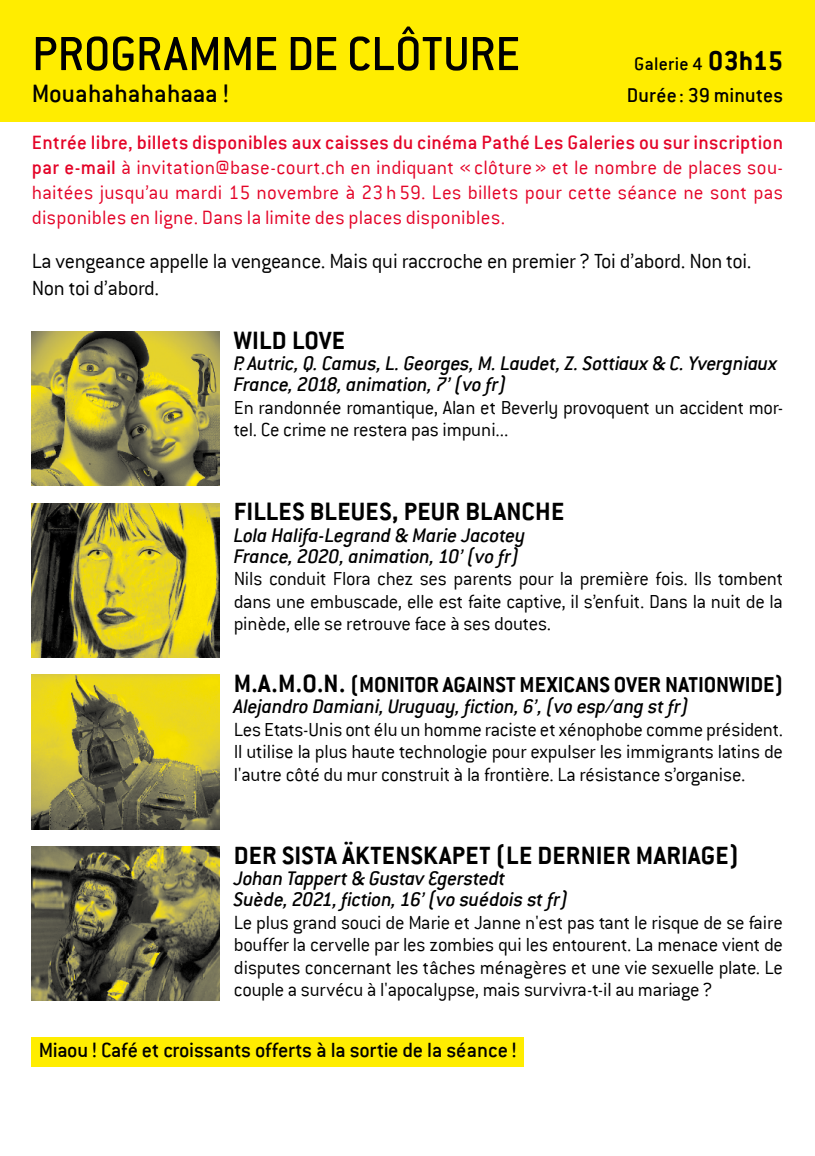
<style>
.page{position:relative;width:815px;height:1156px;background:#fff}
.page>*{position:absolute;margin:0;border:0;box-sizing:border-box;transform-origin:0 0}
.t1{font:500 52.5px "Conduit ITC";letter-spacing:-.005em;color:#000}
.t2{font:700 27.5px "Conduit ITC";letter-spacing:.01em;color:#000}
.t3{font:500 27.5px "Conduit ITC";letter-spacing:-.01em;color:#000}
.t4{font:700 23.75px "Conduit ITC";color:#000}
.t5{font:300 22.5px/27px "Conduit ITC";letter-spacing:-.015em;color:#000}
.t6{font:500 22.5px "Conduit ITC";letter-spacing:-.015em;color:#000}
.t7{font:500 22px "Conduit ITC";color:#000}
.t8{font:italic 500 21.75px "Conduit ITC";letter-spacing:-.015em;color:#000}
.t9{font:300 21.25px/25px "Conduit ITC";letter-spacing:.01em;color:#e40428;text-align:justify}
.t10{font:300 20.75px/22.5px "Conduit ITC";letter-spacing:-.01em;color:#000;text-align:justify}
.t11{font:500 20px "Conduit ITC";letter-spacing:.01em;color:#000}
.s1{font-weight:700;font-size:30px}
.s2{font-weight:500}
.s3{font-size:27.5px}
</style>
<div class="page">
<div style="left:0;top:0;width:815px;height:122px;background:#ffed00"></div>
<img style="left:32px;top:331px;width:188px;height:154px">
<img style="left:32px;top:503px;width:188px;height:154px">
<img style="left:32px;top:674px;width:188px;height:154px">
<img style="left:32px;top:846px;width:188px;height:154px">
<div style="left:32px;top:1036px;width:492px;height:30px;background:#ffed00"></div>
<p class="t1" style="left:32px;top:24px;width:490px">PROGRAMME DE CLÔTURE</p>
<p class="t3" style="left:32px;top:78px;width:199px">Mouahahahahaaa !</p>
<p class="t7" style="left:627px;top:83px;width:158px">Durée: 39 minutes</p>
<p class="t11" style="left:634px;top:52px;width:151px">Galerie 4 <span class="s1">03h15</span></p>
<p class="t9" style="left:32px;top:130px;width:753px"><span class="s2">Entrée libre, billets disponibles aux caisses du cinéma Pathé Les Galeries ou sur inscription par e-mail</span> à invitation@base-court.ch en indiquant «clôture» et le nombre de places sou&shy;haitées jusqu’au mardi 15 novembre à 23h59. Les billets pour cette séance ne sont pas disponibles en ligne. Dans la limite des places disponibles.</p>
<p class="t5" style="left:32px;top:247px;width:721px">La vengeance appelle la vengeance. Mais qui raccroche en premier? Toi d’abord. Non toi.<br>Non toi d’abord.</p>
<p class="t2" style="left:234px;top:324px;width:113px">WILD LOVE</p>
<p class="t8" style="left:234px;top:351px;width:545px">P. Autric, Q. Camus, L. Georges, M. Laudet, Z. Sottiaux &amp; C. Yvergniaux</p>
<p class="t8" style="left:234px;top:372px;width:274px">France, 2018, animation, 7’ (vo fr)</p>
<p class="t10" style="left:234px;top:396px;width:551px">En randonnée romantique, Alan et Beverly provoquent un accident mor&shy;tel. Ce crime ne restera pas impuni...</p>
<p class="t2" style="left:234px;top:495px;width:332px">FILLES BLEUES, PEUR BLANCHE</p>
<p class="t8" style="left:234px;top:522px;width:293px">Lola Halifa-Legrand &amp; Marie Jacotey</p>
<p class="t8" style="left:234px;top:543px;width:287px">France, 2020, animation, 10’ (vo fr)</p>
<p class="t10" style="left:234px;top:567px;width:551px">Nils conduit Flora chez ses parents pour la première fois. Ils tombent dans une embuscade, elle est faite captive, il s’enfuit. Dans la nuit de la pinède, elle se retrouve face à ses doutes.</p>
<p class="t4" style="left:234px;top:670px;width:551px"><span class="s3">M.A.M.O.N.</span> (MONITOR AGAINST MEXICANS OVER NATIONWIDE)</p>
<p class="t8" style="left:234px;top:694px;width:456px">Alejandro Damiani, Uruguay, fiction, 6’, (vo esp/ang st fr)</p>
<p class="t10" style="left:234px;top:718px;width:551px">Les Etats-Unis ont élu un homme raciste et xénophobe comme président.<br>Il utilise la plus haute technologie pour expulser les immigrants latins de l'autre côté du mur construit à la frontière. La résistance s’organise.</p>
<p class="t2" style="left:234px;top:838px;width:506px">DER SISTA ÄKTENSKAPET (LE DERNIER MARIAGE)</p>
<p class="t8" style="left:234px;top:865px;width:273px">Johan Tappert &amp; Gustav Egerstedt</p>
<p class="t8" style="left:234px;top:887px;width:336px">Suède, 2021, fiction, 16’ (vo suédois st fr)</p>
<p class="t10" style="left:234px;top:910px;width:551px">Le plus grand souci de Marie et Janne n'est pas tant le risque de se faire bouffer la cervelle par les zombies qui les entourent. La menace vient de disputes concernant les tâches ménagères et une vie sexuelle plate. Le couple a survécu à l'apocalypse, mais survivra-t-il au mariage?</p>
<p class="t6" style="left:39px;top:1037px;width:480px">Miaou ! Café et croissants offerts à la sortie de la séance !</p>
</div>
